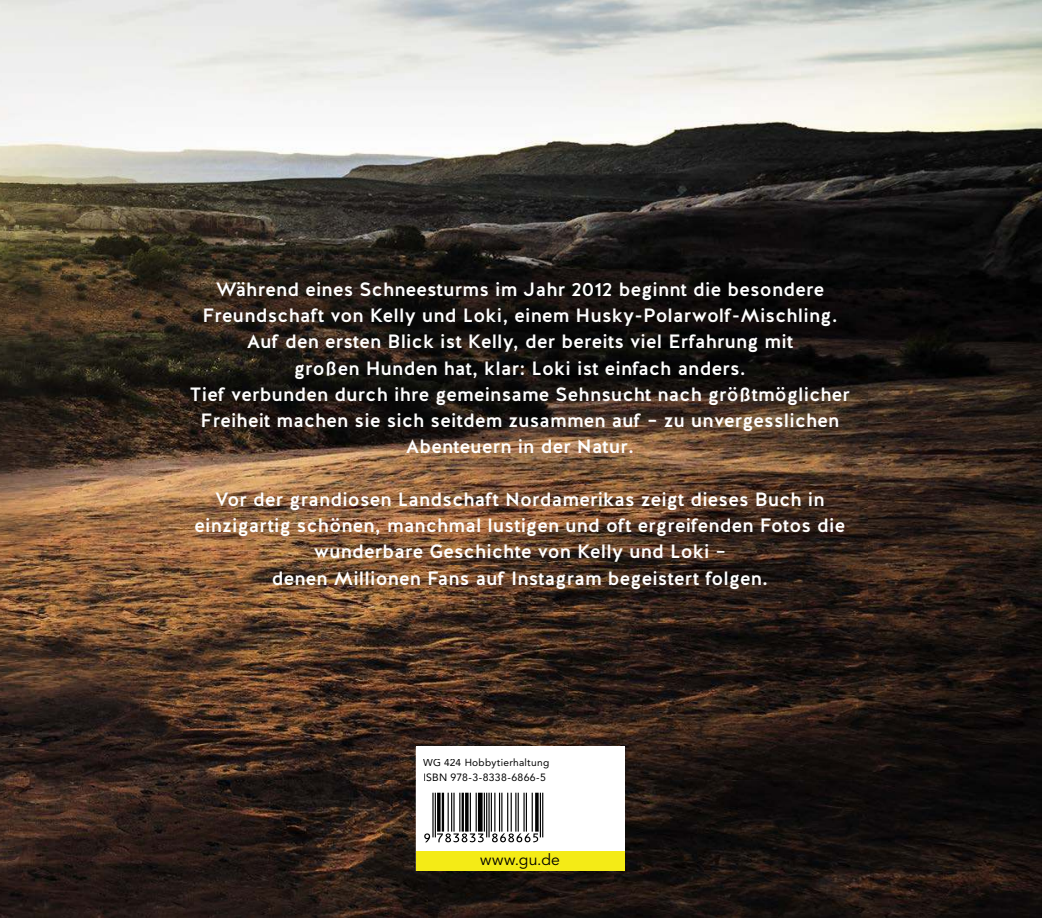
<style>
.page{position:relative;width:1042px;height:918px;background:#fff}
.page>*{position:absolute;margin:0;border:0;box-sizing:border-box;transform-origin:0 0}
.t1{font:500 19.25px/26.2px "Halis GR";letter-spacing:.01em;color:#fff;text-align:center}
.t2{font:15.75px "Avenir LT Std";letter-spacing:.025em;color:#000}
.t3{font:10.5px "Avenir LT Std";letter-spacing:.025em;color:#000}
.t4{font:10.15px "Avenir LT Std";letter-spacing:.025em;color:#000}
</style>
<div class="page">
<img style="left:0;top:0;width:1042px;height:918px">
<p class="t1" style="left:190px;top:278px;width:661px">Während eines Schneesturms im Jahr 2012 beginnt die besondere Freundschaft von Kelly und Loki, einem Husky-Polarwolf-Mischling.<br>Auf den ersten Blick ist Kelly, der bereits viel Erfahrung mit<br>großen Hunden hat, klar: Loki ist einfach anders.<br>Tief verbunden durch ihre gemeinsame Sehnsucht nach größtmöglicher Freiheit machen sie sich seitdem zusammen auf – zu unvergesslichen Abenteuern in der Natur.</p>
<p class="t1" style="left:195px;top:488px;width:652px">Vor der grandiosen Landschaft Nordamerikas zeigt dieses Buch in einzigartig schönen, manchmal lustigen und oft ergreifenden Fotos die wunderbare Geschichte von Kelly und Loki –<br>denen Millionen Fans auf Instagram begeistert folgen.</p>
<p class="t4" style="left:423px;top:758px;width:127px">WG 424 Hobbytierhaltung</p>
<p class="t3" style="left:423px;top:773px;width:124px">ISBN 978-3-8338-6866-5</p>
<p class="t2" style="left:480px;top:853px;width:81px">www.gu.de</p>
</div>
